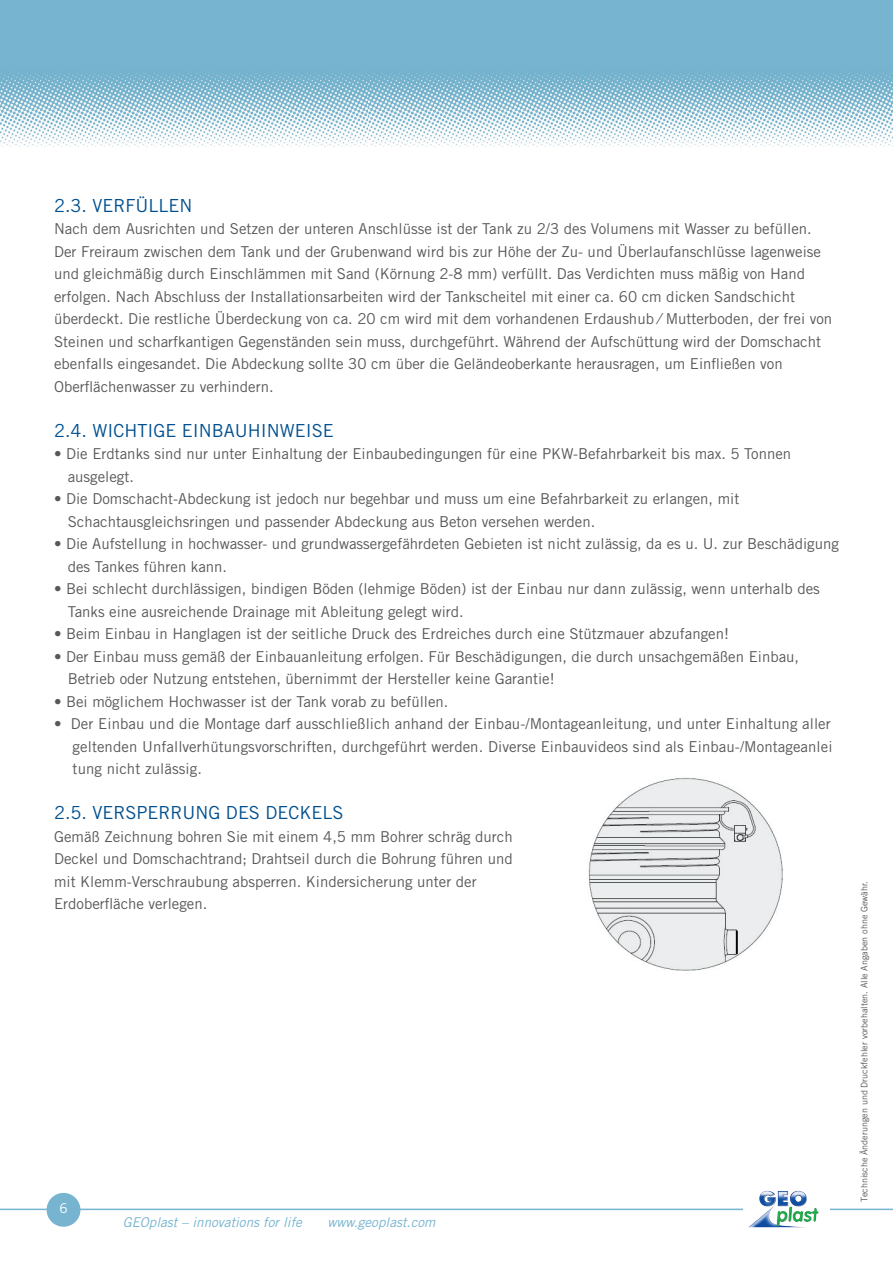
<style>
.page{position:relative;width:893px;height:1263px;background:#fff}
.page>*{position:absolute;margin:0;border:0;box-sizing:border-box;transform-origin:0 0}
.t1{font:18px/20.7px "Arial";color:#231f20}
.t2{font:18px/20.7px "Times New Roman";color:#231f20}
.t3{font:18px "Trade Gothic LT Std";color:#004f8f}
.t4{font:15px/22.5px "Trade Gothic LT Std";color:#57585a}
.t5{font:italic 13.5px "Trade Gothic LT Std";color:#76b4cf}
.t6{font:13.5px "Trade Gothic LT Std";color:#fff}
.t7{font:9px "Trade Gothic LT Std";color:#57585a}
.s1{font-style:inherit}
</style>
<div class="page">
<hr style="left:0;top:1208px;width:893px;height:2px;background:#76b4cf">
<div style="left:47px;top:1193px;width:33px;height:34px;background:#76b4cf;border-radius:50%"></div>
<div style="left:743px;top:1189px;width:86px;height:38px;background:#fff"></div>
<img style="left:749px;top:1191px;width:58px;height:36px">
<img style="left:0;top:64px;width:369px;height:82px">
<img style="left:369px;top:64px;width:382px;height:82px">
<img style="left:751px;top:64px;width:142px;height:81px">
<div style="left:0;top:0;width:893px;height:64px;background:#76b4cf"></div>
<img style="left:588px;top:777px;width:195px;height:194px">
<p class="t3" style="left:54px;top:194px;width:83px">2.3. Verfüll</p>
<p class="t3" style="left:168px;top:194px;width:25px">en</p>
<p class="t4" style="left:54px;top:217px;width:780px">N ach dem Ausrichten und Setzen der unteren Anschlüsse ist der Tank zu 2/3 des Volumens mit Wasser zu befüllen.<br>Der Freiraum zwischen dem Tank und der Grubenwand wird bis zur Höhe der Zu- und Überlaufanschlüsse lagenweise und gleichmäßig durch Einschlämmen mit Sand (Körnung 2-8 mm) verfüllt. Das Verdichten muss mäßig von Hand erfolgen. Nach Abschluss der I nstallationsarbeiten wird der Tankscheitel mit einer ca. 60 cm dicken Sandschicht überdeckt. Die restliche Überdeckung von ca. 20 cm wird mit dem vorhandenen Erdaushub ⁄ Mutterboden, der frei von Steinen und scharfkantigen Gegenständen sein muss, durchgeführt. Während der Aufschüttung wird der Domschacht ebenfalls eingesandet. Die Abdeckung sollte 30 cm über die Geländeoberkante herausragen, um E infließen von Oberflächenwasser zu verhindern.</p>
<p class="t3" style="left:54px;top:419px;width:281px">2.4. Wichtige Einbauhinweise</p>
<p class="t4" style="left:68px;top:442px;width:725px;text-indent:-14px">• Die Erdtanks sind nur unter Einhaltung der Einbaubedingungen für eine PKW-Befahrbarkeit bis max. 5 Tonnen ausgelegt.</p>
<p class="t4" style="left:68px;top:487px;width:673px;text-indent:-14px">• Die Domschacht-Abdeckung ist jedoch nur begehbar und muss um eine Befahrbarkeit zu erlangen, mit<br>Schachtausgleichsringen und passender Abdeckung aus Beton versehen werden.</p>
<p class="t4" style="left:68px;top:532px;width:773px;text-indent:-14px">• Die Aufstellung in hochwasser- und grundwassergefährdeten Gebieten ist nicht zulässig, da es u. U. zur Beschädigung des Tankes führen kann.</p>
<p class="t4" style="left:68px;top:577px;width:754px;text-indent:-14px">• Bei schlecht durchlässigen, bindigen Böden (lehmige Böden) ist der Einbau nur dann zulässig, wenn unterhalb des<br>Tanks eine ausreichende Drainage mit Ableitung gelegt wird.</p>
<p class="t4" style="left:54px;top:622px;width:676px">• Beim Einbau in Hanglagen ist der seitliche Druck des Erdreiches durch eine Stützmauer abzufangen!</p>
<p class="t4" style="left:68px;top:645px;width:733px;text-indent:-14px">• Der Einbau muss gemäß der Einbauanleitung erfolgen. Für Beschädigungen, die durch unsachgemäßen Einbau,<br>Betrieb oder Nutzung entstehen, übernimmt der Hersteller keine Garantie!</p>
<p class="t4" style="left:54px;top:690px;width:396px">• Bei möglichem Hochwasser ist der Tank vorab zu befüllen.</p>
<p class="t4" style="left:73px;top:712px;width:761px;text-align:justify;text-indent:-19px">• Der Einbau und die Montage darf ausschließlich anhand der Einbau-/Montageanleitung, und unter Einhaltung aller geltenden U nfallverhütungsvorschriften, durchgeführt werden. Diverse E inbauvideos sind als E inbau-/Montageanlei tung nicht zulässig.</p>
<p class="t3" style="left:54px;top:802px;width:279px">2.5. Versperrung des Deckels</p>
<p class="t4" style="left:54px;top:825px;width:460px">Gemäß Zeichnung bohren Sie mit einem 4,5 mm Bohrer schräg durch Deckel und Domschachtrand; Drahtseil durch die Bohrung führen und mit Klemm-Verschraubung absperren. Kindersicherung unter der Erdoberfläche verlegen.</p>
<p class="t2" style="left:100px;top:542px;width:201px">Sch<span class="s1">ütter GmbH<br></span>Telefunkenstra<span class="s1">ße 19<br></span>A-4840 V<span class="s1">öcklabruck<br></span>Tel.: +43(0)7672/27077-0<br>Fax.: +43(0)7672/27077-20</p>
<p class="t1" style="left:142px;top:688px;width:714px;text-indent:-42px">• Versperrung des Deckels<br>Gem<span class="s1">äß Zeichnung</span> bohren Sie mit einem 4,5 mm Bohrer schr<span class="s1">äg durch Deckel<br></span>und Domschachtrand; Drahtseil durch die Bohrung f<span class="s1">ühren</span> und mit Klemm-Verschraubung</p>
<p class="t7" style="left:859px;top:1202px;width:322px;rotate:-90deg">Technische Änderungen und Druckfehler vorbehalten. Alle Angaben ohne Gewähr.</p>
<p class="t6" style="left:60px;top:1200px;width:10px">6</p>
<p class="t5" style="left:123px;top:1213px;width:181px">GEOplast – innovations for life</p>
<p class="t5" style="left:327px;top:1213px;width:110px">www.geoplast.com</p>
</div>
